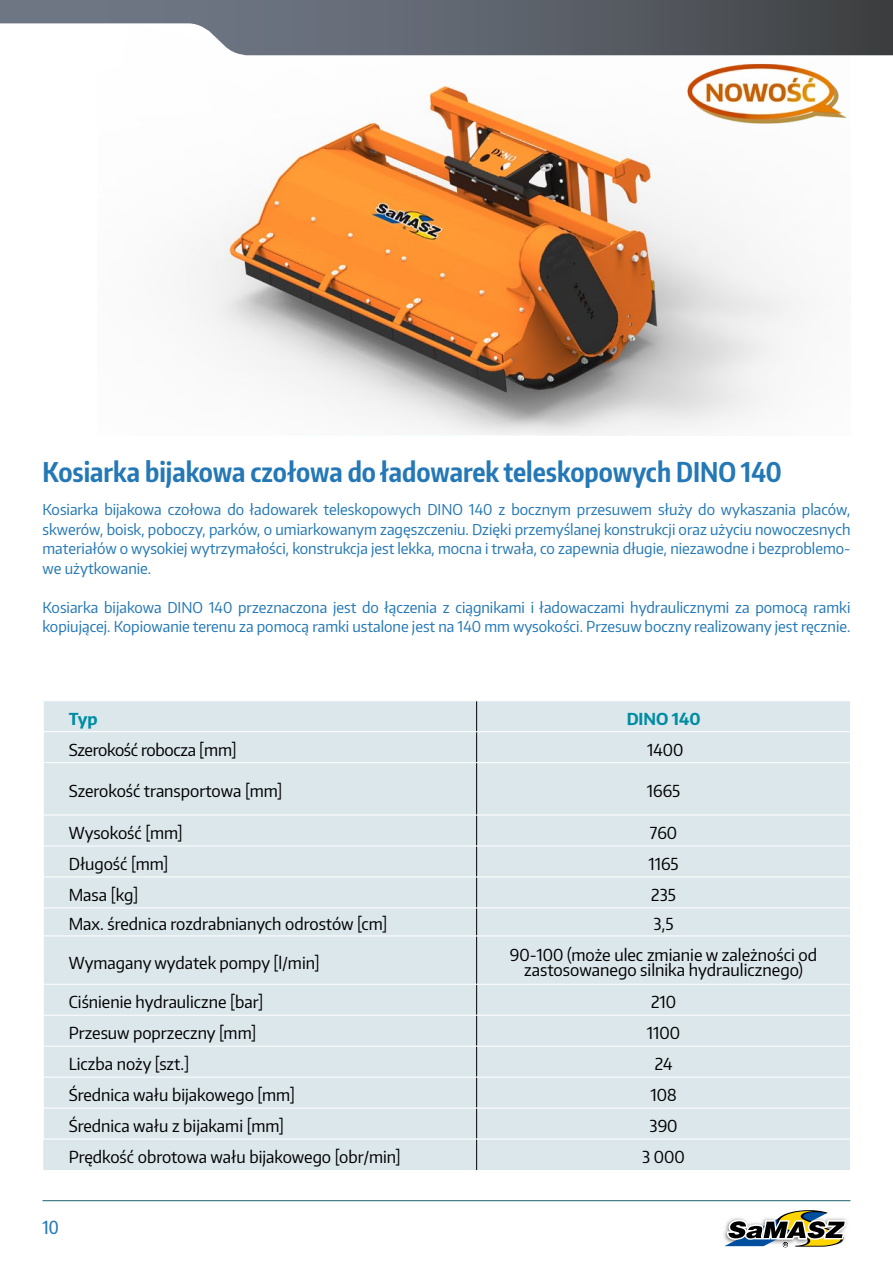
<style>
.page{position:relative;width:893px;height:1263px;background:#fff}
.page>*{position:absolute;margin:0;border:0;box-sizing:border-box;transform-origin:0 0}
.t1{font:700 27.15px "Encode Sans Compressed";color:#2478b6}
.t2{font:500 18px "Encode Sans Compressed";color:#2478b6}
.t3{font:16.5px/15px "Encode Sans Narrow";color:#000;text-align:center}
.t4{font:16.5px "Encode Sans Narrow";letter-spacing:-.02em;color:#000}
.t5{font:700 16.5px "Encode Sans Narrow";color:#008ca2}
.t6{font:15px/19.5px "Encode Sans Narrow";color:#2478b6;text-align:justify}
</style>
<div class="page">
<img style="left:187px;top:55px;width:663px;height:381px">
<img style="left:682px;top:62px;width:168px;height:67px">
<div style="left:43px;top:701px;width:807px;height:469px;background:#dce7ec"></div>
<hr style="left:476px;top:701px;width:1px;height:30px;background:#000">
<hr style="left:476px;top:732px;width:1px;height:30px;background:#000">
<hr style="left:476px;top:763px;width:1px;height:52px;background:#000">
<hr style="left:476px;top:815px;width:1px;height:31px;background:#000">
<hr style="left:476px;top:846px;width:1px;height:30px;background:#000">
<hr style="left:476px;top:877px;width:1px;height:30px;background:#000">
<svg style="left:476px;top:908px;width:1px;height:27px"></svg>
<hr style="left:476px;top:936px;width:1px;height:48px;background:#000">
<hr style="left:476px;top:985px;width:1px;height:30px;background:#000">
<hr style="left:476px;top:1015px;width:1px;height:31px;background:#000">
<hr style="left:476px;top:1046px;width:1px;height:31px;background:#000">
<hr style="left:476px;top:1077px;width:1px;height:31px;background:#000">
<hr style="left:476px;top:1108px;width:1px;height:31px;background:#000">
<hr style="left:476px;top:1139px;width:1px;height:31px;background:#000">
<hr style="left:43px;top:701px;width:1px;height:30px;background:#fff">
<hr style="left:43px;top:731px;width:434px;height:1px;background:#fff">
<hr style="left:43px;top:732px;width:1px;height:30px;background:#fff">
<hr style="left:477px;top:731px;width:374px;height:1px;background:#fff">
<hr style="left:43px;top:762px;width:434px;height:1px;background:#fff">
<hr style="left:43px;top:763px;width:1px;height:52px;background:#fff">
<hr style="left:477px;top:762px;width:374px;height:1px;background:#fff">
<hr style="left:43px;top:815px;width:434px;height:1px;background:#fff">
<hr style="left:43px;top:815px;width:1px;height:31px;background:#fff">
<hr style="left:477px;top:815px;width:374px;height:1px;background:#fff">
<hr style="left:43px;top:846px;width:434px;height:1px;background:#fff">
<hr style="left:43px;top:846px;width:1px;height:30px;background:#fff">
<hr style="left:477px;top:846px;width:374px;height:1px;background:#fff">
<hr style="left:43px;top:876px;width:434px;height:1px;background:#fff">
<hr style="left:43px;top:877px;width:1px;height:30px;background:#fff">
<hr style="left:477px;top:876px;width:374px;height:1px;background:#fff">
<hr style="left:43px;top:907px;width:434px;height:1px;background:#fff">
<svg style="left:43px;top:908px;width:1px;height:27px"></svg>
<hr style="left:477px;top:907px;width:374px;height:1px;background:#fff">
<hr style="left:43px;top:935px;width:434px;height:1px;background:#fff">
<hr style="left:43px;top:936px;width:1px;height:48px;background:#fff">
<hr style="left:477px;top:935px;width:374px;height:1px;background:#fff">
<hr style="left:43px;top:984px;width:434px;height:1px;background:#fff">
<hr style="left:43px;top:985px;width:1px;height:30px;background:#fff">
<hr style="left:477px;top:984px;width:374px;height:1px;background:#fff">
<hr style="left:43px;top:1015px;width:434px;height:1px;background:#fff">
<hr style="left:43px;top:1015px;width:1px;height:31px;background:#fff">
<hr style="left:477px;top:1015px;width:374px;height:1px;background:#fff">
<hr style="left:43px;top:1046px;width:434px;height:1px;background:#fff">
<hr style="left:43px;top:1046px;width:1px;height:31px;background:#fff">
<hr style="left:477px;top:1046px;width:374px;height:1px;background:#fff">
<hr style="left:43px;top:1077px;width:434px;height:1px;background:#fff">
<hr style="left:43px;top:1077px;width:1px;height:31px;background:#fff">
<hr style="left:477px;top:1077px;width:374px;height:1px;background:#fff">
<hr style="left:43px;top:1108px;width:434px;height:1px;background:#fff">
<hr style="left:43px;top:1108px;width:1px;height:31px;background:#fff">
<hr style="left:477px;top:1108px;width:374px;height:1px;background:#fff">
<hr style="left:43px;top:1139px;width:434px;height:1px;background:#fff">
<hr style="left:477px;top:1139px;width:374px;height:1px;background:#fff">
<svg style="left:0;top:0;width:893px;height:55px"></svg>
<svg style="left:724px;top:1210px;width:122px;height:37px"></svg>
<hr style="left:43px;top:1200px;width:807px;height:1px;background:#1b606f">
<h1 class="t1" style="left:43px;top:454px;width:741px">Kosiarka bijakowa czołowa do ładowarek teleskopowych DINO 140</h1>
<p class="t6" style="left:43px;top:499px;width:809px">Kosiarka bijakowa czołowa do ładowarek teleskopowych DINO 140 z bocznym przesuwem służy do wykaszania placów, skwerów, boisk, poboczy, parków, o umiarkowanym zagęszczeniu. Dzięki przemyślanej konstrukcji oraz użyciu nowoczesnych materiałów o wysokiej wytrzymałości, konstrukcja jest lekka, mocna i trwała, co zapewnia długie, niezawodne i bezproblemo&shy;we użytkowanie.</p>
<p class="t6" style="left:43px;top:597px;width:809px">Kosiarka bijakowa DINO 140 przeznaczona jest do łączenia z ciągnikami i ładowaczami hydraulicznymi za pomocą ramki kopiującej. Kopiowanie terenu za pomocą ramki ustalone jest na 140 mm wysokości. Przesuw boczny realizowany jest ręcznie.</p>
<p class="t5" style="left:69px;top:708px;width:30px">Typ</p>
<p class="t5" style="left:627px;top:708px;width:75px">DINO 140</p>
<p class="t4" style="left:69px;top:739px;width:169px">Szerokość robocza [mm]</p>
<p class="t3" style="left:647px;top:741px;width:38px">1400</p>
<p class="t3" style="left:69px;top:783px;width:215px">Szerokość transportowa [mm]</p>
<p class="t3" style="left:647px;top:783px;width:35px">1665</p>
<p class="t3" style="left:69px;top:825px;width:115px">Wysokość [mm]</p>
<p class="t3" style="left:650px;top:825px;width:29px">760</p>
<p class="t3" style="left:69px;top:856px;width:101px">Długość [mm]</p>
<p class="t3" style="left:648px;top:856px;width:32px">1165</p>
<p class="t3" style="left:69px;top:887px;width:71px">Masa [kg]</p>
<p class="t3" style="left:651px;top:887px;width:26px">235</p>
<p class="t3" style="left:69px;top:916px;width:320px">Max. średnica rozdrabnianych odrostów [cm]</p>
<p class="t3" style="left:654px;top:916px;width:21px">3,5</p>
<p class="t3" style="left:69px;top:954px;width:252px">Wymagany wydatek pompy [l/min]</p>
<p class="t3" style="left:510px;top:947px;width:309px">90-100 (może ulec zmianie w zależności od zastosowanego silnika hydraulicznego)</p>
<p class="t3" style="left:69px;top:994px;width:196px">Ciśnienie hydrauliczne [bar]</p>
<p class="t3" style="left:651px;top:994px;width:27px">210</p>
<p class="t3" style="left:69px;top:1025px;width:189px">Przesuw poprzeczny [mm]</p>
<p class="t3" style="left:647px;top:1025px;width:35px">1100</p>
<p class="t3" style="left:69px;top:1056px;width:122px">Liczba noży [szt.]</p>
<p class="t3" style="left:655px;top:1056px;width:19px">24</p>
<p class="t3" style="left:69px;top:1087px;width:228px">Średnica wału bijakowego [mm]</p>
<p class="t3" style="left:650px;top:1087px;width:28px">108</p>
<p class="t3" style="left:69px;top:1118px;width:217px">Średnica wału z bijakami [mm]</p>
<p class="t3" style="left:649px;top:1118px;width:30px">390</p>
<p class="t3" style="left:69px;top:1149px;width:333px">Prędkość obrotowa wału bijakowego [obr/min]</p>
<p class="t3" style="left:642px;top:1149px;width:44px">3 000</p>
<p class="t2" style="left:43px;top:1216px;width:18px">10</p>
</div>
